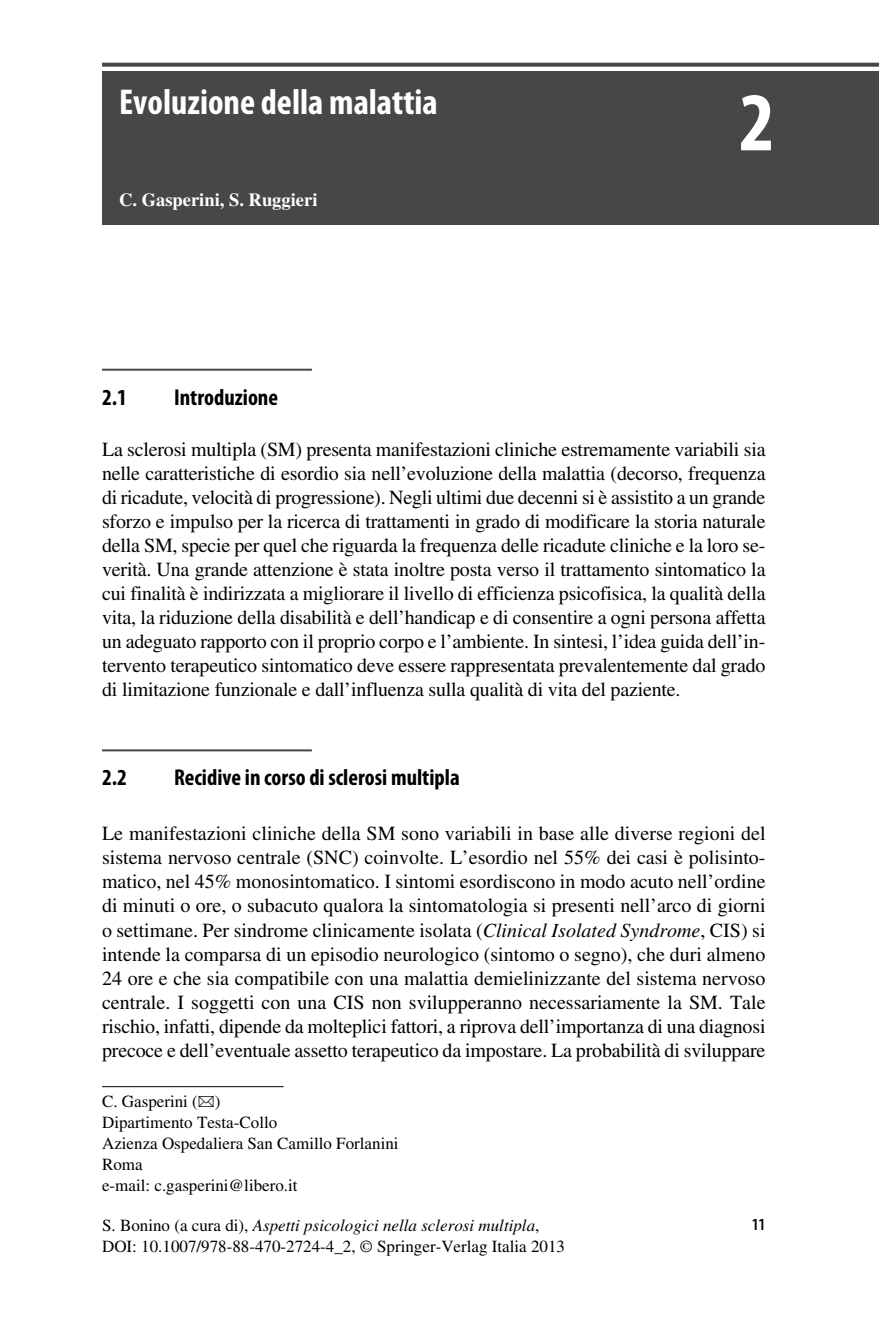
<style>
.page{position:relative;width:879px;height:1333px;background:#fff}
.page>*{position:absolute;margin:0;border:0;box-sizing:border-box;transform-origin:0 0}
.t1{font:700 condensed 84px "Myriad Pro";color:#fff}
.t2{font:700 condensed 36px "Myriad Pro";color:#fff}
.t3{font:700 condensed 23px "Myriad Pro";color:#000}
.t4{font:20px/24px "Times LT Std";letter-spacing:-.01em;color:#000;text-align:justify}
.t5{font:700 18.4px "Times LT Std";color:#fff}
.t6{font:17px/21px "Times LT Std";color:#000}
.t7{font:600 condensed 17px "Myriad Pro";color:#000}
.s1{font-style:italic}
.s2{font-family:"Carta";font-size:24px}
</style>
<div class="page">
<svg style="left:102px;top:63px;width:777px;height:4px;background:#555"></svg>
<div style="left:102px;top:71px;width:777px;height:153px;background:#474747"></div>
<hr style="left:102px;top:369px;width:210px;height:2px;background:#474747">
<hr style="left:102px;top:749px;width:210px;height:2px;background:#474747">
<hr style="left:102px;top:1086px;width:181px;height:1px;background:#000">
<h2 class="t2" style="left:119px;top:89px;width:320px">Evoluzione della malattia</h2>
<p class="t5" style="left:119px;top:193px;width:200px">C. Gasperini, S. Ruggieri</p>
<h1 class="t1" style="left:739px;top:92px;width:37px">2</h1>
<p class="t3" style="left:102px;top:389px;width:26px">2.1</p>
<p class="t3" style="left:174px;top:389px;width:106px">Introduzione</p>
<p class="t4" style="left:102px;top:439px;width:665px">La sclerosi multipla (SM) presenta manifestazioni cliniche estremamente variabili sia nelle caratteristiche di esordio sia nell’evoluzione della malattia (decorso, frequenza di ricadute, velocità di progressione). Negli ultimi due decenni si è assistito a un grande sforzo e impulso per la ricerca di trattamenti in grado di modificare la storia naturale della SM, specie per quel che riguarda la frequenza delle ricadute cliniche e la loro se&shy;verità. Una grande attenzione è stata inoltre posta verso il trattamento sintomatico la cui finalità è indirizzata a migliorare il livello di efficienza psicofisica, la qualità della vita, la riduzione della disabilità e dell’handicap e di consentire a ogni persona affetta un adeguato rapporto con il proprio corpo e l’ambiente. In sintesi, l’idea guida dell’in&shy;tervento terapeutico sintomatico deve essere rappresentata prevalentemente dal grado di limitazione funzionale e dall’influenza sulla qualità di vita del paziente.</p>
<p class="t3" style="left:102px;top:769px;width:26px">2.2</p>
<p class="t3" style="left:174px;top:769px;width:287px">Recidive in corso di sclerosi multipla</p>
<p class="t4" style="left:102px;top:823px;width:665px">Le manifestazioni cliniche della SM sono variabili in base alle diverse regioni del sistema nervoso centrale (SNC) coinvolte. L’esordio nel 55% dei casi è polisinto&shy;matico, nel 45% monosintomatico. I sintomi esordiscono in modo acuto nell’ordine di minuti o ore, o subacuto qualora la sintomatologia si presenti nell’arco di giorni o settimane. Per sindrome clinicamente isolata (<span class="s1">Clinical Isolated Syndrome</span>, CIS) si intende la comparsa di un episodio neurologico (sintomo o segno), che duri almeno 24 ore e che sia compatibile con una malattia demielinizzante del sistema nervoso centrale. I soggetti con una CIS non svilupperanno necessariamente la SM. Tale rischio, infatti, dipende da molteplici fattori, a riprova dell’importanza di una diagnosi precoce e dell’eventuale assetto terapeutico da impostare. La probabilità di sviluppare</p>
<p class="t6" style="left:102px;top:1092px;width:298px">C. Gasperini (<span class="s2">-</span>)<br>Dipartimento Testa-Collo<br>Azienza Ospedaliera San Camillo Forlanini<br>Roma<br>e-mail: c.gasperini@libero.it</p>
<p class="t6" style="left:102px;top:1216px;width:464px">S. Bonino (a cura di), <span class="s1">Aspetti psicologici nella sclerosi multipla</span>,<br>DOI: 10.1007/978-88-470-2724-4_2, © Springer-Verlag Italia 2013</p>
<p class="t7" style="left:751px;top:1218px;width:15px">11</p>
</div>
